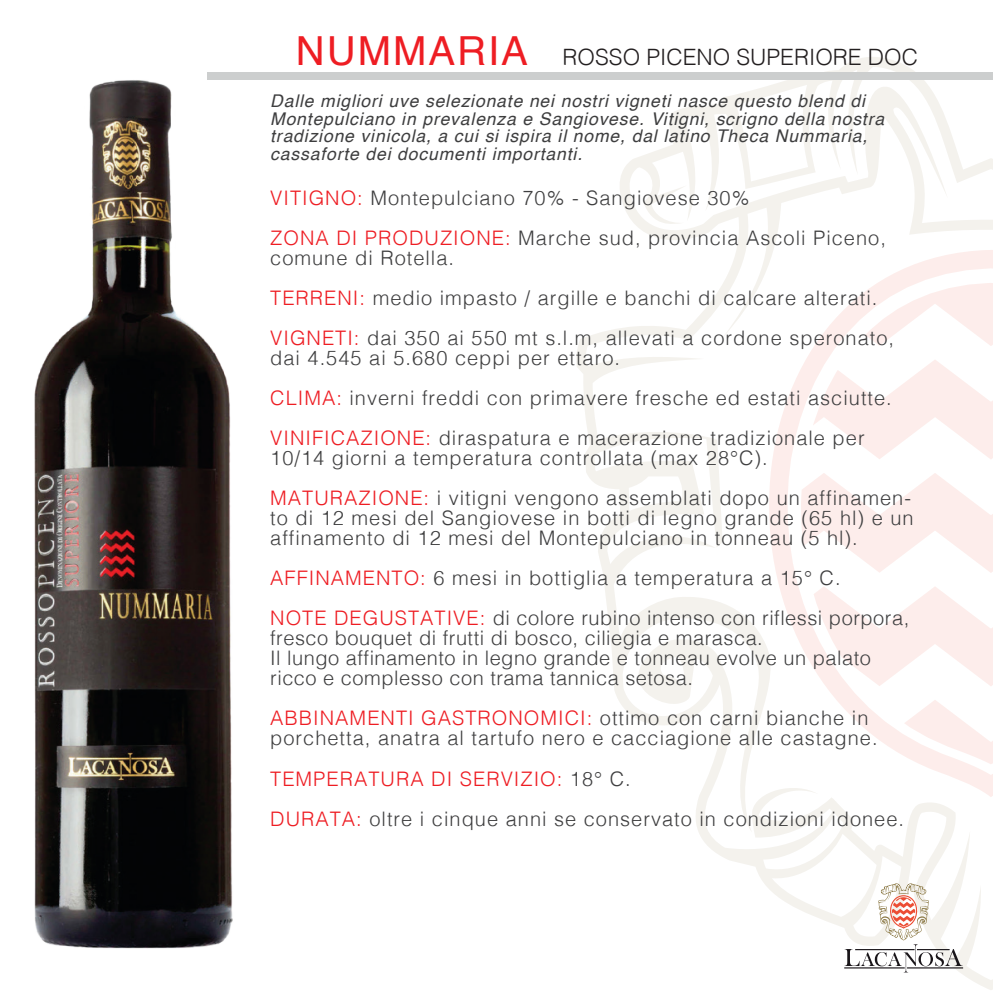
<style>
.page{position:relative;width:993px;height:993px;background:#fff}
.page>*{position:absolute;margin:0;border:0;box-sizing:border-box;transform-origin:0 0}
.t1{font:300 22.5px "Helvetica";color:#231f20}
.t2{font:300 20px/40px "Helvetica";letter-spacing:.05em;color:#3e3e3f}
.t3{font:300 20px/20px "Helvetica";letter-spacing:.025em;color:#3e3e3f}
.t4{font:italic 17.5px/17.5px "Helvetica";letter-spacing:.05em;color:#3e3e3f}
.s1{font-weight:400;font-size:40px;color:#ee1d23}
.s2{color:#ee1d23}
</style>
<div class="page">
<svg style="left:576px;top:57px;width:416px;height:932px"></svg>
<img style="left:34px;top:72px;width:224px;height:877px">
<div style="left:208px;top:73px;width:784px;height:7px;background:#cccece"></div>
<svg style="left:844px;top:883px;width:118px;height:89px"></svg>
<svg style="left:808px;top:917px;width:1px;height:16px"></svg>
<p class="t1" style="left:296px;top:38px;width:623px"><span class="s1">NUMMARIA</span> ROSSO PICENO SUPERIORE DOC</p>
<p class="t4" style="left:270px;top:93px;width:615px">Dalle migliori uve selezionate nei nostri vigneti nasce questo blend di Montepulciano in prevalenza e Sangiovese. Vitigni, scrigno della nostra tradizione vinicola, a cui si ispira il nome, dal latino Theca Nummaria, cassaforte dei documenti importanti.</p>
<p class="t2" style="left:270px;top:176px;width:617px"><span class="s2">VITIGNO:</span> Montepulciano 70% - Sangiovese 30%<br><span class="s2">ZONA DI PRODUZIONE:</span> Marche sud, provincia Ascoli Piceno,</p>
<p class="t2" style="left:270px;top:236px;width:625px">comune di Rotella.<br><span class="s2">TERRENI:</span> medio impasto / argille e banchi di calcare alterati.<br><span class="s2">VIGNETI:</span> dai 350 ai 550 mt s.l.m, allevati a cordone speronato,</p>
<p class="t2" style="left:270px;top:336px;width:623px">dai 4.545 ai 5.680 ceppi per ettaro.<br><span class="s2">CLIMA:</span> inverni freddi con primavere fresche ed estati asciutte.<br><span class="s2">VINIFICAZIONE:</span> diraspatura e macerazione tradizionale per</p>
<p class="t2" style="left:270px;top:436px;width:642px">10/14 giorni a temperatura controllata (max 28°C).<br><span class="s2">MATURAZIONE:</span> i vitigni vengono assemblati dopo un affinamen-</p>
<p class="t2" style="left:270px;top:506px;width:644px;line-height:20px">to di 12 mesi del Sangiovese in botti di legno grande (65 hl) e un affinamento di 12 mesi del Montepulciano in tonneau (5 hl).</p>
<p class="t2" style="left:270px;top:556px;width:640px"><span class="s2">AFFINAMENTO:</span> 6 mesi in bottiglia a temperatura a 15° C.<br><span class="s2">NOTE DEGUSTATIVE:</span> di colore rubino intenso con riflessi porpora,</p>
<p class="t3" style="left:270px;top:626px;width:602px">fresco bouquet di frutti di bosco, ciliegia e marasca.<br>Il lungo affinamento in legno grande e tonneau evolve un palato ricco e complesso con trama tannica setosa.</p>
<p class="t2" style="left:270px;top:706px;width:608px;line-height:20px"><span class="s2">ABBINAMENTI GASTRONOMICI:</span> ottimo con carni bianche in porchetta, anatra al tartufo nero e cacciagione alle castagne.</p>
<p class="t2" style="left:270px;top:756px;width:635px"><span class="s2">TEMPERATURA DI SERVIZIO:</span> 18° C.<br><span class="s2">DURATA:</span> oltre i cinque anni se conservato in condizioni idonee.</p>
</div>
